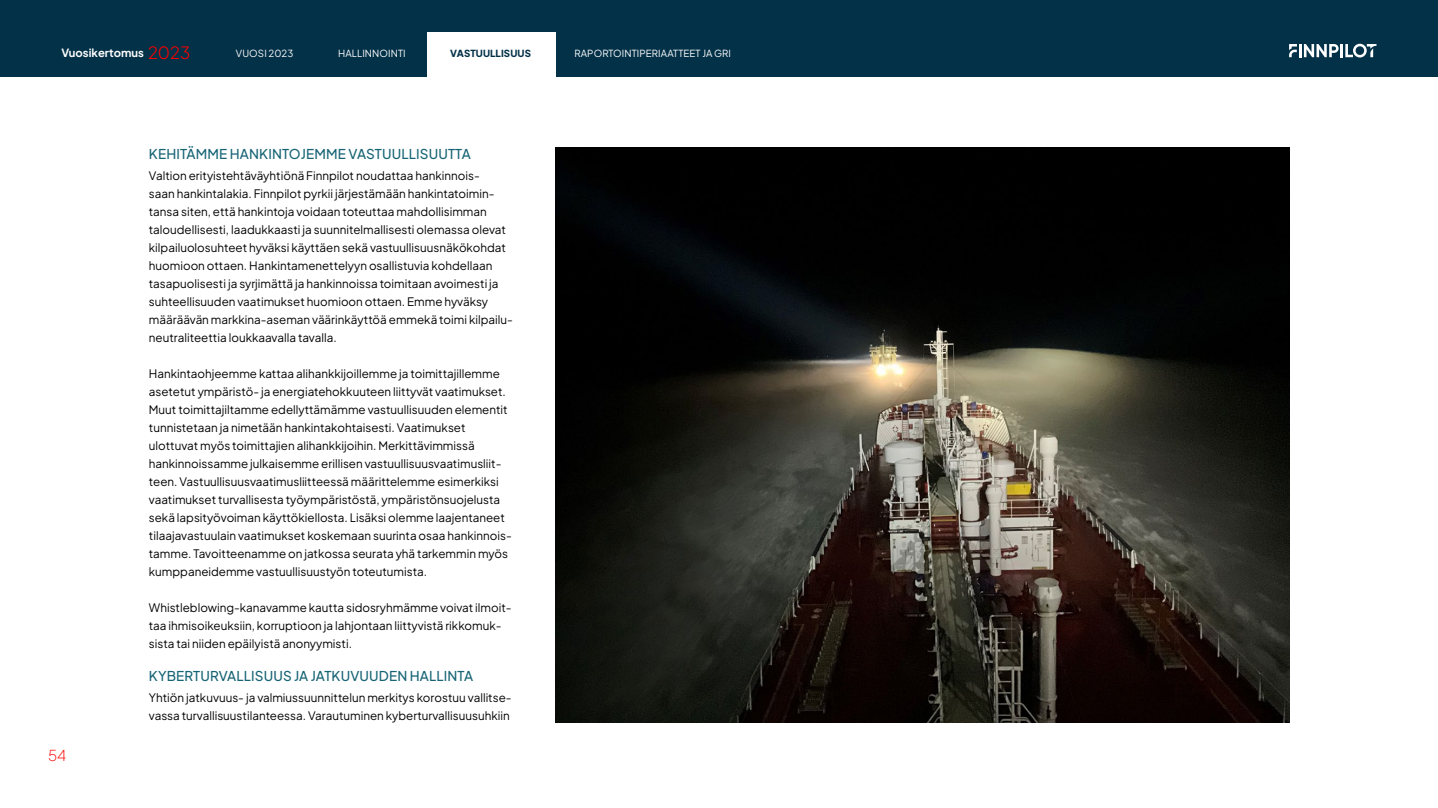
<style>
.page{position:relative;width:1438px;height:808px;background:#fff}
.page>*{position:absolute;margin:0;border:0;box-sizing:border-box;transform-origin:0 0}
.t1{font:15px "Plus Jakarta Sans";color:#f00}
.t2{font:13.5px "Plus Jakarta Sans";letter-spacing:.01em;color:#176475}
.Base{font:11.7px/18px "Plus Jakarta Sans";color:#000}
.t3{font:700 11.25px "Plus Jakarta Sans";color:#fff}
.t4{font:9.75px "Plus Jakarta Sans";letter-spacing:.01em;color:#fff}
.t5{font:800 9.75px "Plus Jakarta Sans";letter-spacing:.01em;color:#033148}
.s1{font-weight:400;font-size:16.8px;color:#f00}
</style>
<div class="page">
<div style="left:0;top:0;width:1437px;height:76px;background:#033148"></div>
<svg style="left:1289px;top:44px;width:87px;height:13px"></svg>
<div style="left:427px;top:32px;width:128px;height:55px;background:#fff"></div>
<img style="left:555px;top:148px;width:733px;height:575px">
<p class="t3" style="left:61px;top:44px;width:130px">Vuosikertomus <span class="s1">2023</span></p>
<p class="t4" style="left:236px;top:45px;width:59px">VUOSI 2023</p>
<p class="t4" style="left:338px;top:45px;width:69px">HALLINNOINTI</p>
<p class="t5" style="left:450px;top:45px;width:82px">VASTUULLISUUS</p>
<p class="t4" style="left:574px;top:45px;width:158px">RAPORTOINTIPERIAATTEET JA GRI</p>
<p class="t1" style="left:48px;top:744px;width:20px">54</p>
<h2 class="t2" style="left:149px;top:143px;width:323px">KEHITÄMME HANKINTOJEMME VASTUULLISUUTTA</h2>
<p class="Base" style="left:149px;top:165px;width:365px">Valtion erityistehtäväyhtiönä Finnpilot noudattaa hankinnois-<br>saan hankintalakia. Finnpilot pyrkii järjestämään hankintatoimin&shy;tansa siten, että hankintoja voidaan toteuttaa mahdollisimman taloudellisesti, laadukkaasti ja suunnitelmallisesti olemassa olevat kilpailuolosuhteet hyväksi käyttäen sekä vastuullisuusnäkökohdat huomioon ottaen. Hankintamenettelyyn osallistuvia kohdellaan tasapuolisesti ja syrjimättä ja hankinnoissa toimitaan avoimesti ja suhteellisuuden vaatimukset huomioon ottaen. Emme hyväksy määräävän markkina-aseman väärinkäyttöä emmekä toimi kilpailu&shy;neutraliteettia loukkaavalla tavalla.</p>
<p class="Base" style="left:149px;top:363px;width:364px">Hankintaohjeemme kattaa alihankkijoillemme ja toimittajillemme asetetut ympäristö- ja energiatehokkuuteen liittyvät vaatimukset.<br>Muut toimittajiltamme edellyttämämme vastuullisuuden elementit tunnistetaan ja nimetään hankintakohtaisesti. Vaatimukset ulottuvat myös toimittajien alihankkijoihin. Merkittävimmissä hankinnoissamme julkaisemme erillisen vastuullisuusvaatimusliit&shy;teen. Vastuullisuusvaatimusliitteessä määrittelemme esimerkiksi vaatimukset turvallisesta työympäristöstä, ympäristönsuojelusta sekä lapsityövoiman käyttökiellosta. Lisäksi olemme laajentaneet tilaajavastuulain vaatimukset koskemaan suurinta osaa hankinnois&shy;tamme. Tavoitteenamme on jatkossa seurata yhä tarkemmin myös kumppaneidemme vastuullisuustyön toteutumista.</p>
<p class="Base" style="left:149px;top:597px;width:364px">Whistleblowing-kanavamme kautta sidosryhmämme voivat ilmoit&shy;taa ihmisoikeuksiin, korruptioon ja lahjontaan liittyvistä rikkomuk&shy;sista tai niiden epäilyistä anonyymisti.</p>
<h2 class="t2" style="left:149px;top:665px;width:326px">KYBERTURVALLISUUS JA JATKUVUUDEN HALLINTA</h2>
<p class="Base" style="left:149px;top:687px;width:364px">Yhtiön jatkuvuus- ja valmiussuunnittelun merkitys korostuu vallitse&shy;vassa turvallisuustilanteessa. Varautuminen kyberturvallisuusuhkiin</p>
</div>
